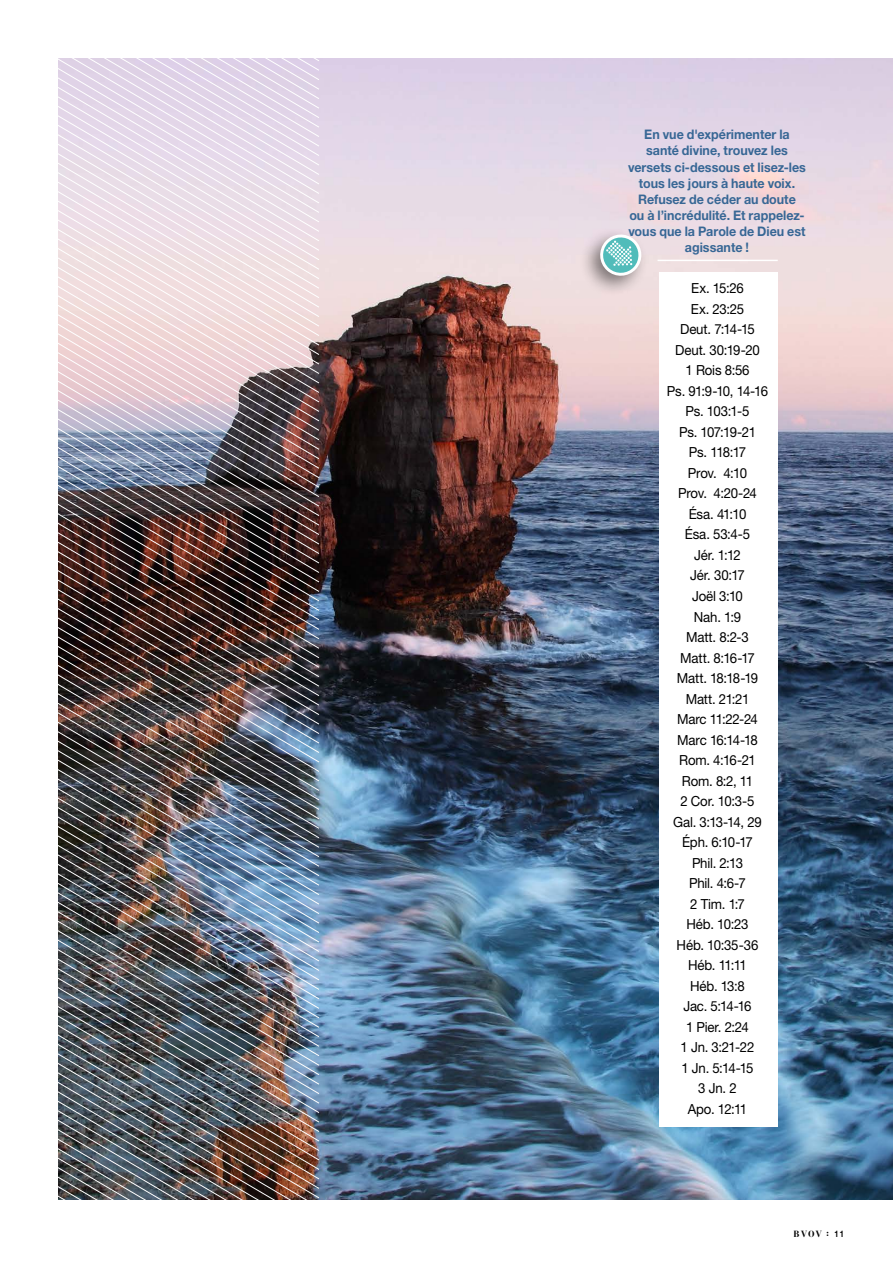
<style>
.page{position:relative;width:893px;height:1263px;background:#fff}
.page>*{position:absolute;margin:0;border:0;box-sizing:border-box;transform-origin:0 0}
.t1{font:13.95px/20.5px "Helvetica Neue LT Std";letter-spacing:-.015em;color:#000;text-align:center;scale:.95 1}
.t2{font:700 13.2px/16px "Helvetica Neue LT Std";color:#376795;text-align:center;scale:.95 1}
.t3{font:700 9px "Bauer Bodoni Std";color:#000}
.s1{font-family:"Bauer Bodoni BT";font-weight:900}
.s2{font-family:"Helvetica Neue LT Std"}
</style>
<div class="page">
<img style="left:320px;top:58px;width:573px;height:1141px">
<svg style="left:58px;top:521px;width:262px;height:10px;background:#503532"></svg>
<svg style="left:58px;top:531px;width:262px;height:9px;background:#533632"></svg>
<svg style="left:58px;top:540px;width:262px;height:10px;background:#543631"></svg>
<svg style="left:58px;top:550px;width:262px;height:9px;background:#51342f"></svg>
<svg style="left:58px;top:559px;width:262px;height:10px;background:#48302c"></svg>
<svg style="left:58px;top:569px;width:262px;height:9px;background:#442e2a"></svg>
<svg style="left:58px;top:578px;width:262px;height:10px;background:#3e2b28"></svg>
<svg style="left:58px;top:588px;width:262px;height:9px;background:#432f2b"></svg>
<svg style="left:58px;top:597px;width:262px;height:10px;background:#443230"></svg>
<svg style="left:58px;top:607px;width:262px;height:9px;background:#453331"></svg>
<svg style="left:58px;top:616px;width:262px;height:10px;background:#453231"></svg>
<svg style="left:58px;top:626px;width:262px;height:9px;background:#4c3734"></svg>
<img style="left:58px;top:635px;width:262px;height:10px">
<svg style="left:58px;top:645px;width:262px;height:9px;background:#433534"></svg>
<svg style="left:58px;top:654px;width:262px;height:9px;background:#493835"></svg>
<img style="left:58px;top:663px;width:262px;height:10px">
<svg style="left:58px;top:673px;width:262px;height:9px;background:#483f3d"></svg>
<img style="left:58px;top:682px;width:262px;height:10px">
<img style="left:58px;top:692px;width:262px;height:9px">
<img style="left:58px;top:701px;width:262px;height:10px">
<img style="left:58px;top:711px;width:262px;height:9px">
<img style="left:58px;top:720px;width:262px;height:10px">
<img style="left:58px;top:730px;width:262px;height:9px">
<img style="left:58px;top:739px;width:262px;height:10px">
<svg style="left:58px;top:749px;width:262px;height:9px;background:#4f5053"></svg>
<svg style="left:58px;top:758px;width:262px;height:10px;background:#4c494a"></svg>
<svg style="left:58px;top:58px;width:262px;height:9px;background:#e1d5e9"></svg>
<svg style="left:58px;top:768px;width:262px;height:9px;background:#4f4b4d"></svg>
<img style="left:58px;top:777px;width:262px;height:10px">
<img style="left:58px;top:787px;width:262px;height:9px">
<img style="left:58px;top:796px;width:262px;height:10px">
<svg style="left:58px;top:67px;width:262px;height:9px;background:#e1d6e9"></svg>
<svg style="left:58px;top:76px;width:262px;height:10px;background:#e2d7e9"></svg>
<img style="left:58px;top:806px;width:262px;height:9px">
<img style="left:58px;top:815px;width:262px;height:10px">
<img style="left:58px;top:825px;width:262px;height:9px">
<img style="left:58px;top:834px;width:262px;height:10px">
<svg style="left:58px;top:86px;width:262px;height:9px;background:#e3d8e9"></svg>
<svg style="left:58px;top:95px;width:262px;height:10px;background:#e4d8ea"></svg>
<img style="left:58px;top:844px;width:262px;height:9px">
<img style="left:58px;top:853px;width:262px;height:9px">
<img style="left:58px;top:862px;width:262px;height:10px">
<img style="left:58px;top:872px;width:262px;height:9px">
<svg style="left:58px;top:105px;width:262px;height:9px;background:#e5d9ea"></svg>
<svg style="left:58px;top:114px;width:262px;height:9px;background:#e5daea"></svg>
<img style="left:58px;top:881px;width:262px;height:10px">
<img style="left:58px;top:891px;width:262px;height:9px">
<img style="left:58px;top:900px;width:262px;height:10px">
<img style="left:58px;top:910px;width:262px;height:9px">
<svg style="left:58px;top:123px;width:262px;height:10px;background:#e6dbeb"></svg>
<svg style="left:58px;top:133px;width:262px;height:9px;background:#e7dbeb"></svg>
<img style="left:58px;top:919px;width:262px;height:10px">
<img style="left:58px;top:929px;width:262px;height:9px">
<img style="left:58px;top:938px;width:262px;height:10px">
<img style="left:58px;top:948px;width:262px;height:9px">
<svg style="left:58px;top:142px;width:262px;height:10px;background:#e8dcec"></svg>
<svg style="left:58px;top:152px;width:262px;height:9px;background:#e8ddeb"></svg>
<img style="left:58px;top:957px;width:262px;height:10px">
<img style="left:58px;top:967px;width:262px;height:9px">
<img style="left:58px;top:976px;width:262px;height:10px">
<svg style="left:58px;top:986px;width:262px;height:9px;background:#60676e"></svg>
<svg style="left:58px;top:161px;width:262px;height:10px;background:#e9deea"></svg>
<svg style="left:58px;top:171px;width:262px;height:9px;background:#e9dfea"></svg>
<img style="left:58px;top:995px;width:262px;height:10px">
<svg style="left:58px;top:1005px;width:262px;height:9px;background:#555a60"></svg>
<img style="left:58px;top:1014px;width:262px;height:10px">
<img style="left:58px;top:1024px;width:262px;height:9px">
<svg style="left:58px;top:180px;width:262px;height:10px;background:#eae0e9"></svg>
<svg style="left:58px;top:190px;width:262px;height:327px;background:#c0b2b9"></svg>
<img style="left:58px;top:1033px;width:262px;height:9px">
<img style="left:58px;top:1042px;width:262px;height:10px">
<img style="left:58px;top:1052px;width:262px;height:148px">
<div style="left:659px;top:272px;width:118px;height:854px;background:#fff"></div>
<div style="left:579px;top:227px;width:70px;height:70px;background:#000;opacity:.47"></div>
<svg style="left:596px;top:230px;width:50px;height:46px;background:#b1cfd1"></svg>
<hr style="left:658px;top:260px;width:120px;height:1px;background:#fff">
<p class="t2" style="left:628px;top:126px;width:189px">En vue d'expérimenter la santé divine, trouvez les versets ci-dessous et lisez-les tous les jours à haute voix.<br>Refusez de céder au doute<br>ou à l’incrédulité. Et rappelez&shy;vous que la Parole de Dieu est agissante !</p>
<p class="t1" style="left:667px;top:278px;width:108px">Ex. 15:26<br>Ex. 23:25<br>Deut. 7:14-15<br>Deut. 30:19-20<br>1 Rois 8:56<br>Ps. 91:9-10, 14-16<br>Ps. 103:1-5<br>Ps. 107:19-21<br>Ps. 118:17<br>Prov. 4:10<br>Prov. 4:20-24<br>Ésa. 41:10<br>Ésa. 53:4-5<br>Jér. 1:12<br>Jér. 30:17<br>Joël 3:10<br>Nah. 1:9<br>Matt. 8:2-3<br>Matt. 8:16-17<br>Matt. 18:18-19<br>Matt. 21:21<br>Marc 11:22-24<br>Marc 16:14-18<br>Rom. 4:16-21<br>Rom. 8:2, 11<br>2 Cor. 10:3-5<br>Gal. 3:13-14, 29<br>Éph. 6:10-17<br>Phil. 2:13<br>Phil. 4:6-7<br>2 Tim. 1:7<br>Héb. 10:23<br>Héb. 10:35-36<br>Héb. 11:11<br>Héb. 13:8<br>Jac. 5:14-16<br>1 Pier. 2:24<br>1 Jn. 3:21-22<br>1 Jn. 5:14-15<br>3 Jn. 2<br>Apo. 12:11</p>
<p class="t3" style="left:793px;top:1229px;width:52px">BVOV <span class="s1">:</span> <span class="s2">11</span></p>
</div>
